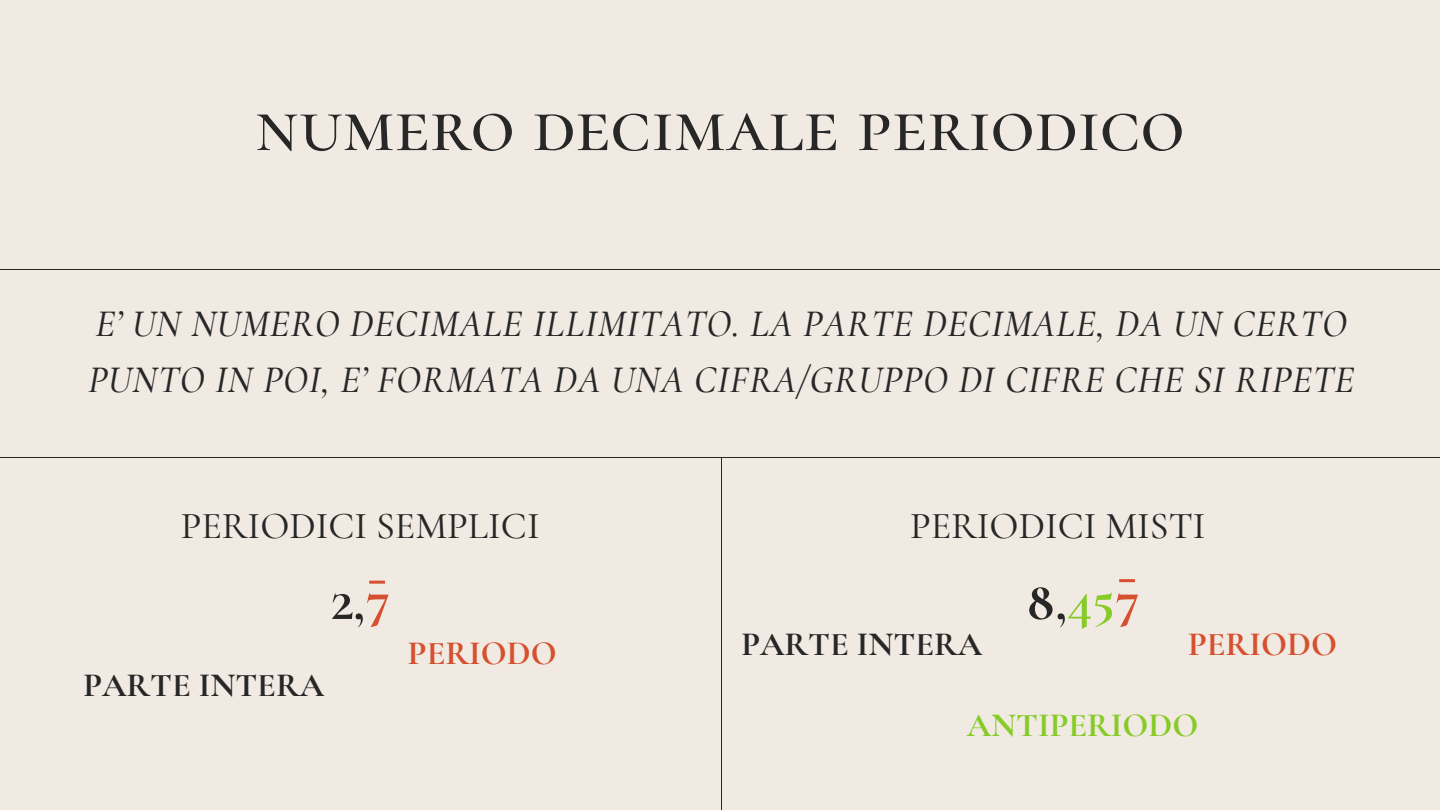
<style>
.page{position:relative;width:1440px;height:810px;background:#f0eae2}
.page>*{position:absolute;margin:0;border:0;box-sizing:border-box;transform-origin:0 0}
.t1{font:500 76px "Cormorant SC";color:#272727}
.t2{font:700 52px "Cormorant SC";color:#272727}
.t3{font:italic 500 38px/56.2px "Cormorant Garamond";letter-spacing:.02em;color:#272727}
.t4{font:500 38px "Cormorant Garamond";color:#272727}
.t5{font:700 34px "Cormorant Garamond";color:#272727}
.t6{font:700 34px "Cormorant Garamond";color:#d6502f}
.t7{font:700 34px "Cormorant Garamond";color:#87cb28}
.s1{color:#d6502f}
.s2{color:#87cb28}
</style>
<div class="page">
<hr style="left:0;top:457px;width:1440px;height:1px;background:#272727">
<hr style="left:0;top:269px;width:1440px;height:1px;background:#272727">
<hr style="left:721px;top:458px;width:1px;height:352px;background:#272727">
<hr style="left:369px;top:581px;width:16px;height:3px;background:#d6502f">
<hr style="left:1119px;top:579px;width:16px;height:3px;background:#d6502f">
<h1 class="t1" style="left:256px;top:80px;width:930px">numero decimale periodico</h1>
<p class="t3" style="left:88px;top:296px;width:1268px">E’ UN NUMERO DECIMALE ILLIMITATO. LA PARTE DECIMALE, DA UN CERTO<br>PUNTO IN POI, E’ FORMATA DA UNA CIFRA/GRUPPO DI CIFRE CHE SI RIPETE</p>
<h3 class="t4" style="left:181px;top:503px;width:360px">PERIODICI SEMPLICI</h3>
<p class="t4" style="left:910px;top:503px;width:297px">PERIODICI MISTI</p>
<h3 class="t2" style="left:330px;top:571px;width:61px">2,<span class="s1">7</span></h3>
<h2 class="t5" style="left:83px;top:664px;width:242px">PARTE INTERA</h2>
<p class="t6" style="left:408px;top:633px;width:150px">PERIODO</p>
<p class="t2" style="left:1026px;top:571px;width:115px">8,<span class="s2">45</span><span class="s1">7</span></p>
<p class="t5" style="left:741px;top:624px;width:242px">PARTE INTERA</p>
<p class="t6" style="left:1188px;top:624px;width:150px">PERIODO</p>
<h3 class="t7" style="left:967px;top:705px;width:233px">ANTIPERIODO</h3>
</div>
